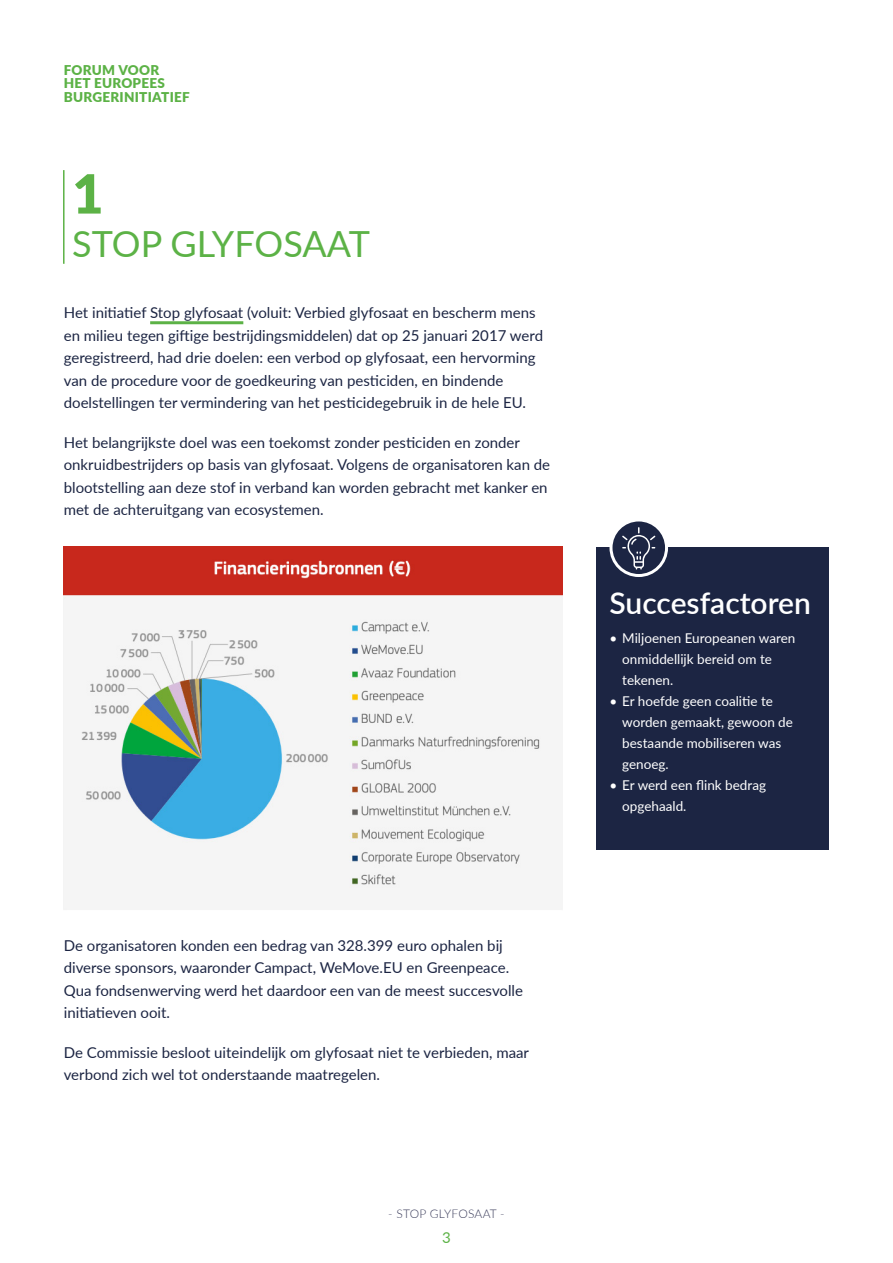
<style>
.page{position:relative;width:893px;height:1263px;background:#fff}
.page>*{position:absolute;margin:0;border:0;box-sizing:border-box;transform-origin:0 0}
.t1{font:900 54px "Lato";color:#5cb246}
.t2{font:36px "Lato";color:#5cb246}
.t3{font:600 30px "Lato";color:#fff}
.t4{font:15px/22.5px "Lato";color:#1c2543}
.t5{font:15px "Lato";color:#5cb246}
.t6{font:13.5px/21px "Lato";color:#fff}
.t7{font:900 13.5px/13.5px "Lato";letter-spacing:.02em;color:#5cb246}
.t8{font:300 12px "Lato";letter-spacing:.02em;color:#3c3e5c}
</style>
<div class="page">
<hr style="left:63px;top:170px;width:2px;height:94px;background:#5cb246">
<hr style="left:150px;top:321px;width:93px;height:3px;background:#5cb246">
<img style="left:64px;top:547px;width:499px;height:363px">
<div style="left:597px;top:547px;width:232px;height:302px;background:#1c2543"></div>
<svg style="left:611px;top:520px;width:55px;height:55px"></svg>
<div style="left:609px;top:518px;width:59px;height:59px;border:3px solid #fff;border-radius:50%"></div>
<svg style="left:622px;top:527px;width:33px;height:42px"></svg>
<p class="t7" style="left:64px;top:62px;width:127px">FORUM VOOR<br>HET EUROPEES<br>BURGERINITIATIEF</p>
<h1 class="t1" style="left:72px;top:153px;width:33px">1</h1>
<h2 class="t2" style="left:72px;top:218px;width:299px">STOP GLYFOSAAT</h2>
<p class="t4" style="left:64px;top:301px;width:481px">Het initiatief Stop glyfosaat (voluit: Verbied glyfosaat en bescherm mens en milieu tegen giftige bestrijdingsmiddelen) dat op 25 januari 2017 werd geregistreerd, had drie doelen: een verbod op glyfosaat, een hervorming van de procedure voor de goedkeuring van pesticiden, en bindende doelstellingen ter vermindering van het pesticidegebruik in de hele EU.</p>
<p class="t4" style="left:64px;top:430px;width:488px">Het belangrijkste doel was een toekomst zonder pesticiden en zonder onkruidbestrijders op basis van glyfosaat. Volgens de organisatoren kan de blootstelling aan deze stof in verband kan worden gebracht met kanker en met de achteruitgang van ecosystemen.</p>
<p class="t4" style="left:64px;top:933px;width:461px">De organisatoren konden een bedrag van 328.399 euro ophalen bij diverse sponsors, waaronder Campact, WeMove.EU en Greenpeace.<br>Qua fondsenwerving werd het daardoor een van de meest succesvolle initiatieven ooit.</p>
<p class="t4" style="left:64px;top:1040px;width:467px">De Commissie besloot uiteindelijk om glyfosaat niet te verbieden, maar verbond zich wel tot onderstaande maatregelen.</p>
<p class="t8" style="left:388px;top:1206px;width:118px">- STOP GLYFOSAAT -</p>
<p class="t5" style="left:442px;top:1227px;width:10px">3</p>
<h3 class="t3" style="left:609px;top:581px;width:203px">Succesfactoren</h3>
<p class="t6" style="left:622px;top:627px;width:175px;text-indent:-13px">• Miljoenen Europeanen waren onmiddellijk bereid om te tekenen.</p>
<p class="t6" style="left:622px;top:690px;width:172px;text-indent:-13px">• Er hoefde geen coalitie te worden gemaakt, gewoon de bestaande mobiliseren was genoeg.</p>
<p class="t6" style="left:622px;top:774px;width:145px;text-indent:-13px">• Er werd een flink bedrag opgehaald.</p>
</div>
